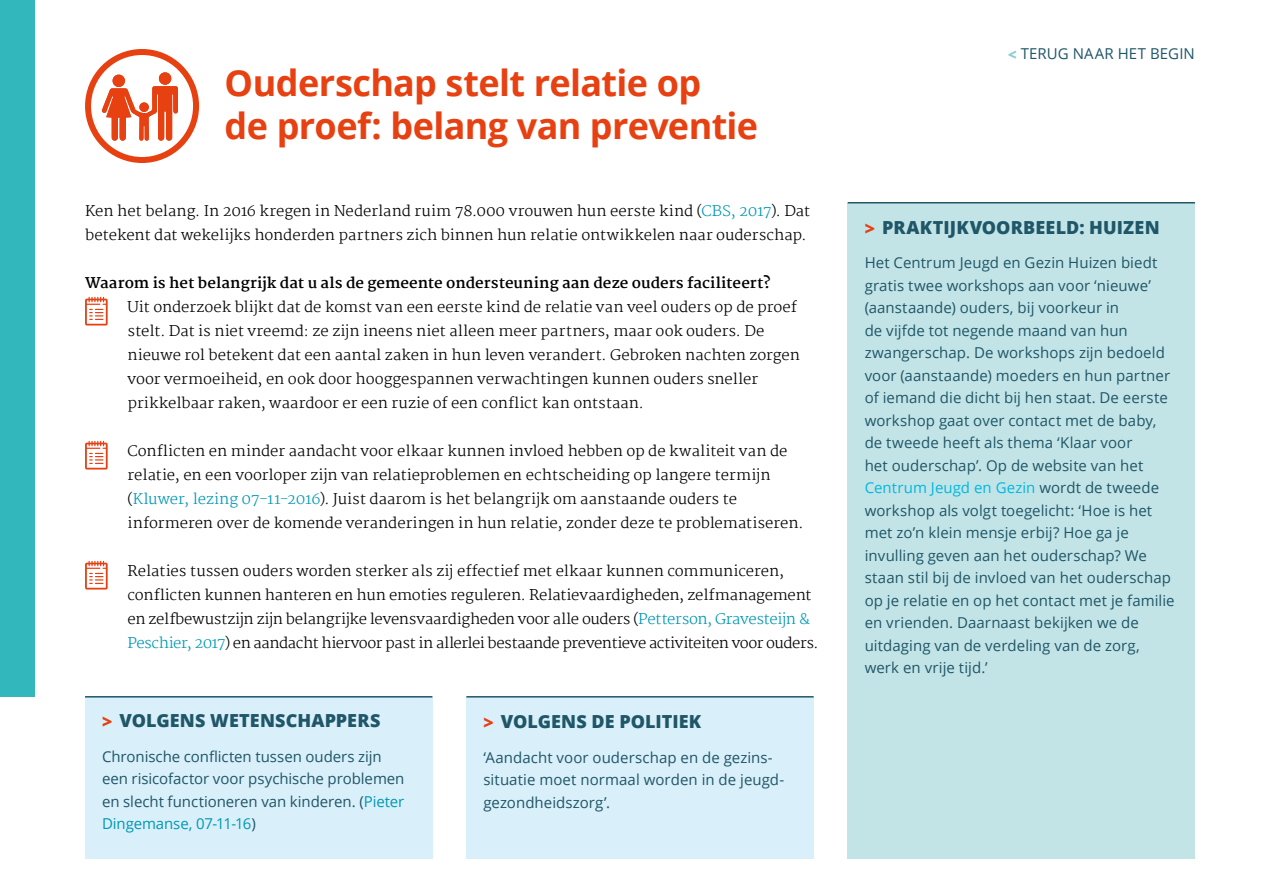
<style>
.page{position:relative;width:1263px;height:893px;background:#fff}
.page>*{position:absolute;margin:0;border:0;box-sizing:border-box;transform-origin:0 0}
.tussenkopje{font:700 36px/43.5px "Open Sans";letter-spacing:-.015em;color:#e74011}
.kadertekst_klein{font:800 18px "Open Sans";letter-spacing:.005em;color:#1f5668}
.body_schreefloos{font:15px/22.5px "Open Sans";letter-spacing:.005em;color:#1f5668}
.kadertekst_klein-2{font:15px/22.5px "Open Sans";color:#1f5668}
.body_schreef{font:300 14.55px/24px "Martel";letter-spacing:-.005em;color:#000}
.body_schreef-2{font:700 14.55px "Martel";color:#000}
.s1{color:#0098b4}
.s2{color:#e74011}
.s3{font-weight:800;color:#8bced1}
.s4{color:#00b8e0}
</style>
<div class="page">
<div style="left:466px;top:698px;width:348px;height:161px;background:#d9eff9"></div>
<div style="left:85px;top:697px;width:347px;height:162px;background:#d9eff9"></div>
<svg style="left:85px;top:297px;width:23px;height:29px"></svg>
<svg style="left:85px;top:441px;width:23px;height:29px"></svg>
<svg style="left:85px;top:561px;width:23px;height:29px"></svg>
<hr style="left:85px;top:696px;width:347px;height:2px;background:#1f5668">
<hr style="left:466px;top:696px;width:348px;height:2px;background:#1f5668">
<div style="left:0;top:0;width:34px;height:696px;background:#31b7bc"></div>
<div style="left:848px;top:203px;width:347px;height:656px;background:#c3e4e6"></div>
<svg style="left:101px;top:86px;width:77px;height:55px"></svg>
<div style="left:113px;top:75px;width:12px;height:12px;background:#e74011;border-radius:50%"></div>
<div style="left:159px;top:72px;width:12px;height:13px;background:#e74011;border-radius:50%"></div>
<div style="left:139px;top:102px;width:10px;height:10px;background:#e74011;border-radius:50%"></div>
<div style="left:85px;top:49px;width:114px;height:114px;border:6px solid #e74011;border-radius:50%"></div>
<hr style="left:848px;top:202px;width:347px;height:1px;background:#1f5668">
<p class="tussenkopje" style="left:225px;top:60px;width:535px">Ouderschap stelt relatie op<br>de proef: belang van preventie</p>
<p class="body_schreef" style="left:85px;top:199px;width:726px">Ken het belang. In 2016 kregen in Nederland ruim 78.000 vrouwen hun eerste kind (<span class="s1">CBS, 2017</span>). Dat betekent dat wekelijks honderden partners zich binnen hun relatie ontwikkelen naar ouderschap.</p>
<p class="body_schreef-2" style="left:85px;top:274px;width:687px">Waarom is het belangrijk dat u als de gemeente ondersteuning aan deze ouders faciliteert?</p>
<p class="body_schreef" style="left:128px;top:295px;width:674px">Uit onderzoek blijkt dat de komst van een eerste kind de relatie van veel ouders op de proef stelt. Dat is niet vreemd: ze zijn ineens niet alleen meer partners, maar ook ouders. De nieuwe rol betekent dat een aantal zaken in hun leven verandert. Gebroken nachten zorgen voor vermoeiheid, en ook door hooggespannen verwachtingen kunnen ouders sneller prikkelbaar raken, waardoor er een ruzie of een conflict kan ontstaan.</p>
<p class="body_schreef" style="left:128px;top:439px;width:677px">Conflicten en minder aandacht voor elkaar kunnen invloed hebben op de kwaliteit van de relatie, en een voorloper zijn van relatieproblemen en echtscheiding op langere termijn (<span class="s1">Kluwer, lezing 07-11-2016</span>). Juist daarom is het belangrijk om aanstaande ouders te informeren over de komende veranderingen in hun relatie, zonder deze te problematiseren.</p>
<p class="body_schreef" style="left:128px;top:559px;width:692px">Relaties tussen ouders worden sterker als zij effectief met elkaar kunnen communiceren, conflicten kunnen hanteren en hun emoties reguleren. Relatievaardigheden, zelfmanagement en zelfbewustzijn zijn belangrijke levensvaardigheden voor alle ouders (<span class="s1">Petterson, Gravesteijn &amp; Peschier, 2017</span>) en aandacht hiervoor past in allerlei bestaande preventieve activiteiten voor ouders.</p>
<p class="kadertekst_klein" style="left:102px;top:707px;width:280px"><span class="s2">&gt;</span> VOLGENS WETENSCHAPPERS</p>
<p class="kadertekst_klein-2" style="left:102px;top:745px;width:304px">Chronische conflicten tussen ouders zijn een risicofactor voor psychische problemen en slecht functioneren van kinderen. (<span class="s1">Pieter Dingemanse, 07-11-16</span>)</p>
<p class="kadertekst_klein" style="left:483px;top:708px;width:219px"><span class="s2">&gt;</span> VOLGENS DE POLITIEK</p>
<p class="kadertekst_klein-2" style="left:483px;top:746px;width:302px">‘Aandacht voor ouderschap en de gezins&shy;situatie moet normaal worden in de jeugd&shy;gezondheidszorg’.</p>
<p class="kadertekst_klein-2" style="left:1008px;top:42px;width:188px"><span class="s3">&lt;</span> TERUG NAAR HET BEGIN</p>
<p class="kadertekst_klein" style="left:865px;top:214px;width:297px"><span class="s2">&gt;</span> PRAKTIJKVOORBEELD: HUIZEN</p>
<p class="body_schreefloos" style="left:865px;top:251px;width:312px">Het Centrum Jeugd en Gezin Huizen biedt gratis twee workshops aan voor ‘nieuwe’ (aanstaande) ouders, bij voorkeur in<br>de vijfde tot negende maand van hun zwangerschap. De workshops zijn bedoeld voor (aanstaande) moeders en hun partner of iemand die dicht bij hen staat. De eerste workshop gaat over contact met de baby, de tweede heeft als thema ‘Klaar voor<br>het ouderschap’. Op de website van het <span class="s4">Centrum Jeugd en Gezin</span> wordt de tweede workshop als volgt toegelicht: ‘Hoe is het met zo’n klein mensje erbij? Hoe ga je invulling geven aan het ouderschap? We staan stil bij de invloed van het ouderschap op je relatie en op het contact met je familie en vrienden. Daarnaast bekijken we de uitdaging van de verdeling van de zorg, werk en vrije tijd.’</p>
</div>
